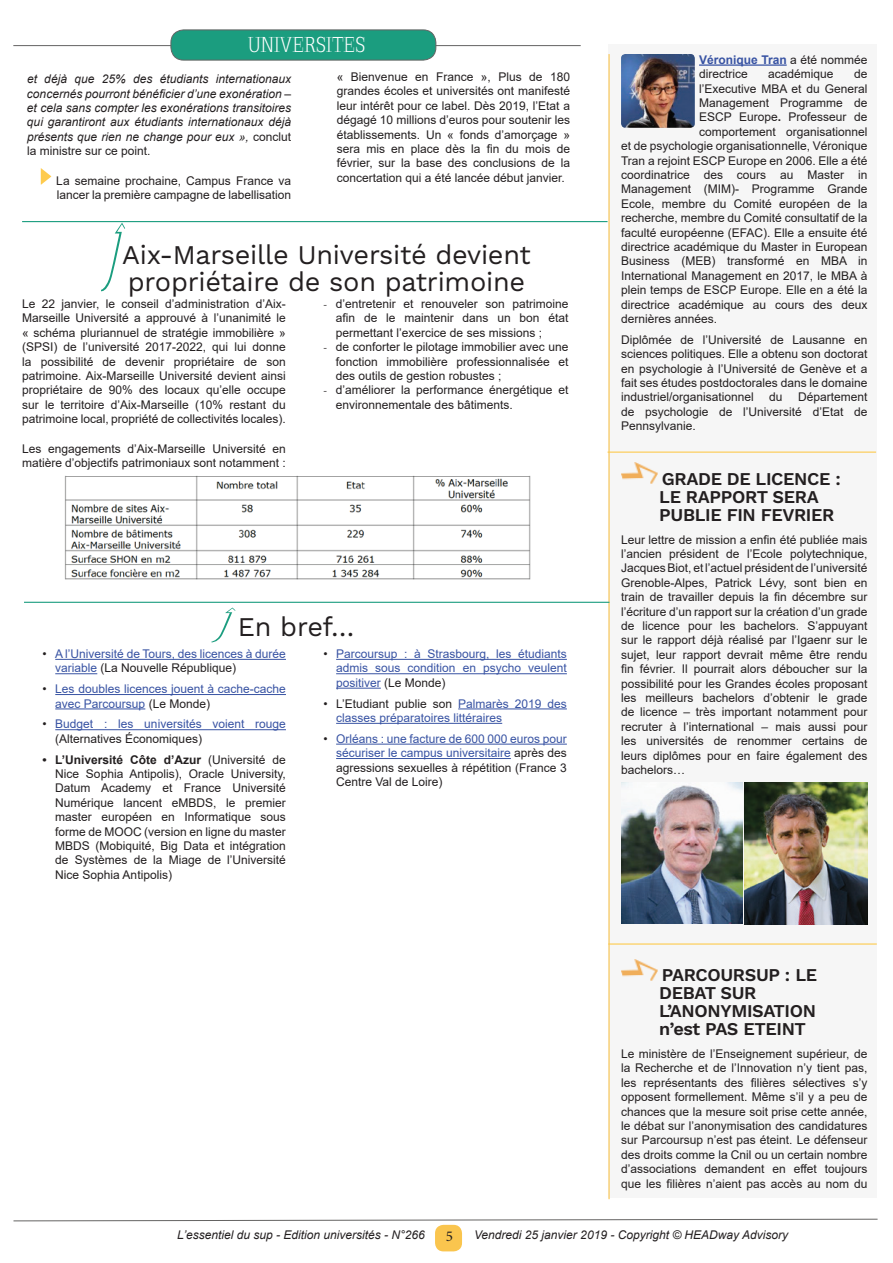
<style>
.page{position:relative;width:893px;height:1263px;background:#fff}
.page>*{position:absolute;margin:0;border:0;box-sizing:border-box;transform-origin:0 0}
.t1{font:27px/27px "Work Sans";letter-spacing:-.01em;color:#231f20}
.t2{font:21px "Napoleodoni";color:#fff}
.t3{font:600 18px/18px "Work Sans";letter-spacing:-.02em;color:#231f20}
.t4{font:15px "Minion Pro";color:#231f20}
.t5{font:12px/14.4px "Arial";color:#231f20;text-align:justify}
.t6{font:12px/14.4px "Arial";color:#3853a3}
.t7{font:italic 12px/14.4px "Arial";color:#231f20;text-align:justify}
.s1{font-style:normal}
.s2{font-family:"Minion Pro"}
.s3{color:#231f20}
.s4{font-weight:700}
.s5{font-weight:700;color:#3853a3}
</style>
<div class="page">
<div style="left:435px;top:1225px;width:27px;height:26px;background:#fac54e;border-radius:9px"></div>
<svg style="left:13px;top:1219px;width:865px;height:2px"></svg>
<div style="left:608px;top:44px;width:269px;height:1154px;background:#f6f6f6"></div>
<hr style="left:608px;top:54px;width:2px;height:1145px;background:#fac54e">
<hr style="left:699px;top:64px;width:88px;height:2px;background:#3853a3">
<img style="left:621px;top:54px;width:74px;height:74px">
<img style="left:621px;top:463px;width:36px;height:21px">
<img style="left:621px;top:782px;width:121px;height:141px">
<img style="left:744px;top:782px;width:123px;height:142px">
<img style="left:621px;top:959px;width:36px;height:22px">
<hr style="left:608px;top:452px;width:268px;height:1px;background:#fdca4d">
<hr style="left:608px;top:943px;width:269px;height:1px;background:#fdca4d">
<svg style="left:101px;top:223px;width:24px;height:69px"></svg>
<hr style="left:22px;top:221px;width:586px;height:1px;background:#1b9d7f">
<hr style="left:24px;top:602px;width:585px;height:1px;background:#1b9d7f">
<img style="left:64px;top:475px;width:467px;height:105px">
<hr style="left:13px;top:45px;width:568px;height:1px;background:#646362">
<div style="left:171px;top:30px;width:265px;height:30px;background:#1b9d7f;border-radius:13px"></div>
<div style="left:171px;top:30px;width:265px;height:30px;border:1px solid #636464;border-radius:13px"></div>
<svg style="left:41px;top:168px;width:10px;height:17px"></svg>
<hr style="left:55px;top:659px;width:231px;height:1px;background:#3853a3">
<hr style="left:55px;top:673px;width:42px;height:1px;background:#3853a3">
<hr style="left:55px;top:694px;width:231px;height:1px;background:#3853a3">
<hr style="left:55px;top:708px;width:90px;height:1px;background:#3853a3">
<hr style="left:55px;top:729px;width:231px;height:1px;background:#3853a3">
<hr style="left:336px;top:659px;width:231px;height:1px;background:#3853a3">
<hr style="left:336px;top:673px;width:231px;height:1px;background:#3853a3">
<hr style="left:336px;top:688px;width:45px;height:1px;background:#3853a3">
<hr style="left:458px;top:708px;width:109px;height:1px;background:#3853a3">
<hr style="left:336px;top:723px;width:166px;height:1px;background:#3853a3">
<hr style="left:336px;top:744px;width:231px;height:1px;background:#3853a3">
<hr style="left:336px;top:758px;width:175px;height:1px;background:#3853a3">
<svg style="left:211px;top:608px;width:25px;height:34px"></svg>
<h2 class="t2" style="left:248px;top:32px;width:119px">UNIVERSITES</h2>
<p class="t7" style="left:27px;top:72px;width:266px">et déjà que 25% des étudiants internationaux concernés pourront bénéficier d’une exonération – et cela sans compter les exonérations transitoires qui garantiront aux étudiants internationaux déjà présents que rien ne change pour eux », <span class="s1">conclut la ministre sur ce point.</span></p>
<p class="t5" style="left:56px;top:173px;width:236px">La semaine prochaine, Campus France va lancer la première campagne de labellisation</p>
<p class="t5" style="left:337px;top:70px;width:235px">« Bienvenue en France », Plus de 180 grandes écoles et universités ont manifesté leur intérêt pour ce label. Dès 2019, l’Etat a dégagé 10 millions d’euros pour soutenir les établissements. Un « fonds d’amorçage » sera mis en place dès la fin du mois de février, sur la base des conclusions de la concertation qui a été lancée début janvier.</p>
<h1 class="t1" style="left:122px;top:243px;width:410px">Aix-Marseille Université devient propriétaire de son patrimoine</h1>
<p class="t5" style="left:22px;top:296px;width:265px">Le 22 janvier, le conseil d’administration d’Aix-Marseille Université a approuvé à l’unanimité le « schéma pluriannuel de stratégie immobilière » (SPSI) de l’université 2017-2022, qui lui donne la possibilité de devenir propriétaire de son patrimoine. Aix-Marseille Université devient ainsi propriétaire de 90% des locaux qu’elle occupe sur le territoire d’Aix-Marseille (10% restant du patrimoine local, propriété de collectivités locales).</p>
<p class="t5" style="left:22px;top:441px;width:265px">Les engagements d’Aix-Marseille Université en matière d’objectifs patrimoniaux sont notamment :</p>
<p class="t5" style="left:336px;top:296px;width:234px;text-indent:-13px"><span class="s2">-</span> d’entretenir et renouveler son patrimoine afin de le maintenir dans un bon état permettant l’exercice de ses missions ;</p>
<p class="t5" style="left:336px;top:340px;width:234px;text-indent:-13px"><span class="s2">-</span> de conforter le pilotage immobilier avec une fonction immobilière professionnalisée et des outils de gestion robustes ;</p>
<p class="t5" style="left:336px;top:383px;width:234px;text-indent:-13px"><span class="s2">-</span> d’améliorer la performance énergétique et environnementale des bâtiments.</p>
<h1 class="t1" style="left:238px;top:614px;width:118px">En bref…</h1>
<p class="t6" style="left:55px;top:647px;width:232px;text-indent:-13px"><span class="s3">•</span> A l’Université de Tours, des licences à durée variable <span class="s3">(La Nouvelle République)</span></p>
<p class="t6" style="left:55px;top:682px;width:232px;text-indent:-13px"><span class="s3">•</span> Les doubles licences jouent à cache-cache avec Parcoursup <span class="s3">(Le Monde)</span></p>
<p class="t6" style="left:55px;top:717px;width:232px;text-indent:-13px"><span class="s3">•</span> Budget : les universités voient rouge <span class="s3">(Alternatives Économiques)</span></p>
<p class="t5" style="left:55px;top:752px;width:232px;text-indent:-13px"><span class="s4">• L’Université Côte d’Azur</span> (Université de Nice Sophia Antipolis), Oracle University, Datum Academy et France Université Numérique lancent eMBDS, le premier master européen en Informatique sous forme de MOOC (version en ligne du master MBDS (Mobiquité, Big Data et intégration de Systèmes de la Miage de l’Université Nice Sophia Antipolis)</p>
<p class="t6" style="left:336px;top:647px;width:232px;text-align:justify;text-indent:-13px"><span class="s3">•</span> Parcoursup : à Strasbourg, les étudiants admis sous condition en psycho veulent positiver <span class="s3">(Le Monde)</span></p>
<p class="t6" style="left:336px;top:696px;width:232px;text-indent:-13px"><span class="s3">• L’Etudiant publie son</span> Palmarès 2019 des classes préparatoires littéraires</p>
<p class="t6" style="left:336px;top:731px;width:232px;text-align:justify;text-indent:-13px"><span class="s3">•</span> Orléans : une facture de 600 000 euros pour sécuriser le campus universitaire <span class="s3">après des agressions sexuelles à répétition (France 3<br>Centre Val de Loire)</span></p>
<p class="t5" style="left:699px;top:52px;width:170px"><span class="s5">Véronique Tran</span> a été nommée directrice</p>
<p class="t5" style="left:768px;top:67px;width:67px">académique</p>
<p class="t5" style="left:854px;top:67px;width:15px">de</p>
<p class="t5" style="left:699px;top:81px;width:170px">l’Executive MBA et du General</p>
<p class="t5" style="left:699px;top:96px;width:170px">Management Programme de</p>
<p class="t5" style="left:699px;top:110px;width:170px">ESCP Europe<span class="s4">.</span> Professeur de</p>
<p class="t5" style="left:699px;top:124px;width:170px">comportement organisationnel</p>
<p class="t5" style="left:621px;top:139px;width:248px">et de psychologie organisationnelle, Véronique</p>
<p class="t5" style="left:621px;top:153px;width:248px">Tran a rejoint ESCP Europe en 2006. Elle a été</p>
<p class="t5" style="left:621px;top:168px;width:248px">coordinatrice des cours au Master in</p>
<p class="t5" style="left:621px;top:182px;width:248px">Management (MIM)- Programme Grande</p>
<p class="t5" style="left:621px;top:196px;width:248px">Ecole, membre du Comité européen de la</p>
<p class="t5" style="left:621px;top:211px;width:248px">recherche, membre du Comité consultatif de la</p>
<p class="t5" style="left:621px;top:225px;width:248px">faculté européenne (EFAC). Elle a ensuite été</p>
<p class="t5" style="left:621px;top:240px;width:248px">directrice académique du Master in European</p>
<p class="t5" style="left:621px;top:254px;width:248px">Business (MEB) transformé en MBA in</p>
<p class="t5" style="left:621px;top:268px;width:248px">International Management en 2017, le MBA à</p>
<p class="t5" style="left:621px;top:283px;width:248px">plein temps de ESCP Europe. Elle en a été la</p>
<p class="t5" style="left:621px;top:297px;width:248px">directrice académique au cours des deux</p>
<p class="t5" style="left:621px;top:312px;width:98px">dernières années.</p>
<p class="t5" style="left:621px;top:332px;width:248px">Diplômée de l’Université de Lausanne en sciences politiques. Elle a obtenu son doctorat en psychologie à l’Université de Genève et a fait ses études postdoctorales dans le domaine industriel/organisationnel</p>
<p class="t5" style="left:621px;top:390px;width:248px;text-indent:177px">Département de psychologie de l’Université d’Etat de Pennsylvanie.</p>
<h3 class="t3" style="left:659px;top:470px;width:183px">GRADE DE LICENCE :<br>LE RAPPORT SERA<br>PUBLIE FIN FEVRIER</h3>
<p class="t5" style="left:621px;top:532px;width:248px">Leur lettre de mission a enfin été publiée mais l’ancien président de l’Ecole polytechnique, Jacques Biot, et l’actuel président de l’université Grenoble-Alpes, Patrick Lévy, sont bien en train de travailler depuis la fin décembre sur l’écriture d’un rapport sur la création d’un grade de licence pour les bachelors. S’appuyant sur le rapport déjà réalisé par l’Igaenr sur le sujet, leur rapport devrait même être rendu fin février. Il pourrait alors déboucher sur la possibilité pour les Grandes écoles proposant les meilleurs bachelors d’obtenir le grade de licence – très important notamment pour recruter à l’international – mais aussi pour les universités de renommer certains de leurs diplômes pour en faire également des bachelors…</p>
<p class="t5" style="left:769px;top:390px;width:15px">du</p>
<h3 class="t3" style="left:659px;top:967px;width:159px">PARCOURSUP : LE<br>DEBAT SUR<br>L’ANONYMISATION n’est PAS ETEINT</h3>
<p class="t5" style="left:621px;top:1046px;width:248px">Le ministère de l’Enseignement supérieur, de la Recherche et de l’Innovation n’y tient pas, les représentants des filières sélectives s’y opposent formellement. Même s’il y a peu de chances que la mesure soit prise cette année, le débat sur l’anonymisation des candidatures sur Parcoursup n’est pas éteint. Le défenseur des droits comme la Cnil ou un certain nombre d’associations demandent en effet toujours que les filières n’aient pas accès au nom du</p>
<p class="t7" style="left:177px;top:1227px;width:249px">L’essentiel du sup - Edition universités - N°266</p>
<p class="t4" style="left:446px;top:1226px;width:9px">5</p>
<p class="t7" style="left:474px;top:1227px;width:316px">Vendredi 25 janvier 2019 - Copyright © HEADway Advisory</p>
</div>
